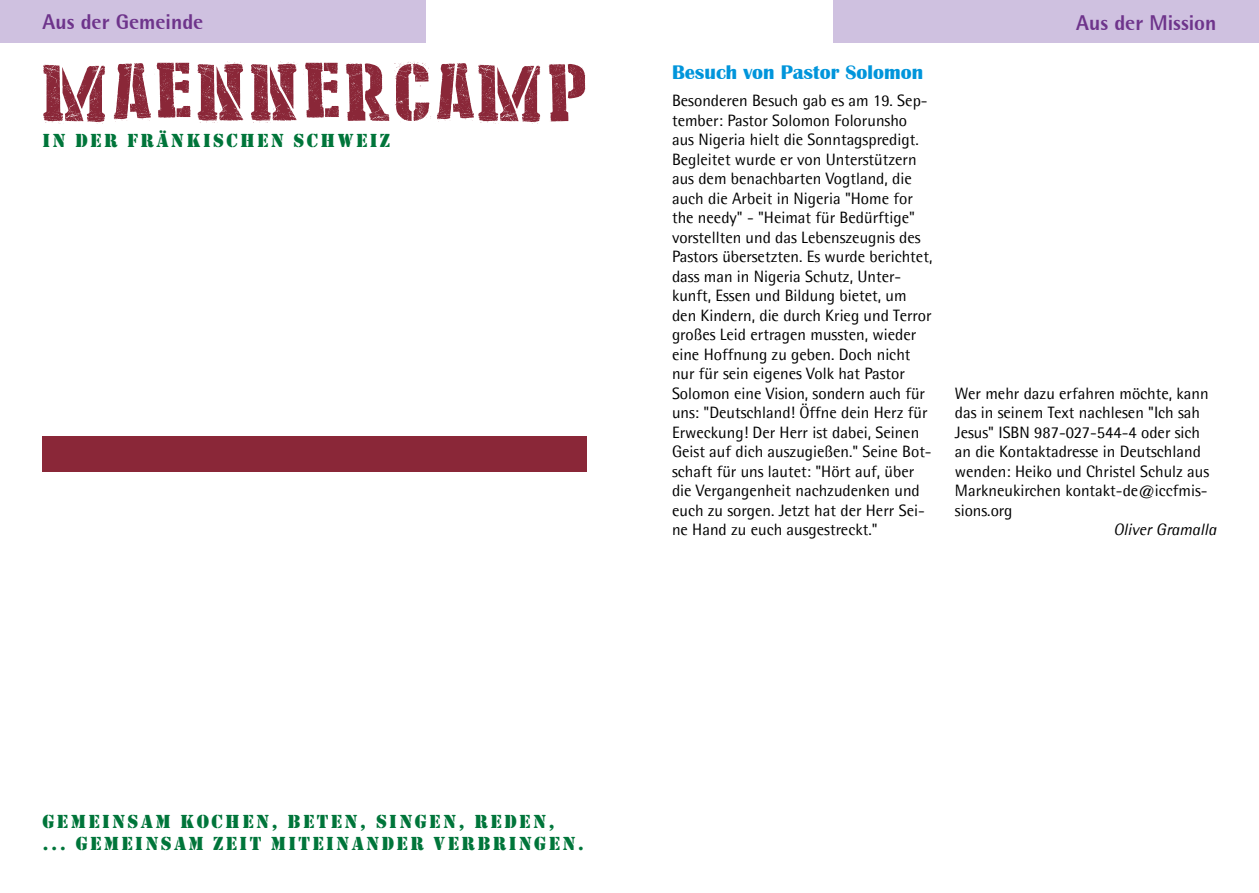
<style>
.page{position:relative;width:1259px;height:893px;background:#fff}
.page>*{position:absolute;margin:0;border:0;box-sizing:border-box;transform-origin:0 0}
.t1{font:78px "Stencil Cargo Army";letter-spacing:.045em;color:#8a2738}
.t2{font:800 21px "Rotis Semi Sans";color:#6e348b}
.t3{font:700 20.25px "Britannic";color:#0095db}
.t4{font:19.5px/22.5px "Stencil";letter-spacing:.12em;color:#00753a}
.t5{font:16.5px/19.5px "Rotis Semi Sans";color:#000}
.t6{font:italic 16.5px "Rotis Semi Sans 55";color:#000}
</style>
<div class="page">
<div style="left:0;top:0;width:425px;height:43px;background:#cfc1e0"></div>
<div style="left:833px;top:0;width:426px;height:43px;background:#cfc1e0"></div>
<div style="left:43px;top:437px;width:544px;height:35px;background:#8a2738"></div>
<p class="t2" style="left:43px;top:9px;width:162px">Aus der Gemeinde</p>
<h1 class="t1" style="left:43px;top:52px;width:546px">MAENNERCAMP</h1>
<p class="t4" style="left:43px;top:129px;width:348px">IN DER FRÄNKISCHEN SCHWEIZ</p>
<p class="t3" style="left:672px;top:61px;width:252px">Besuch von Pastor Solomon</p>
<p class="t5" style="left:672px;top:91px;width:262px">Besonderen Besuch gab es am 19. Sep&shy;tember: Pastor Solomon Folorunsho aus Nigeria hielt die Sonntagspredigt.<br>Begleitet wurde er von Unterstützern aus dem benachbarten Vogtland, die auch die Arbeit in Nigeria "Home for the needy" - "Heimat für Bedürftige" vorstellten und das Lebenszeugnis des Pastors übersetzten. Es wurde berichtet, dass man in Nigeria Schutz, Unter&shy;kunft, Essen und Bildung bietet, um den Kindern, die durch Krieg und Terror großes Leid ertragen mussten, wieder eine Hoffnung zu geben. Doch nicht nur für sein eigenes Volk hat Pastor Solomon eine Vision, sondern auch für uns: "Deutschland! Öffne dein Herz für Erweckung! Der Herr ist dabei, Seinen Geist auf dich auszugießen." Seine Bot&shy;schaft für uns lautet: "Hört auf, über die Vergangenheit nachzudenken und euch zu sorgen. Jetzt hat der Herr Sei&shy;ne Hand zu euch ausgestreckt."</p>
<p class="t2" style="left:1076px;top:10px;width:142px">Aus der Mission</p>
<p class="t5" style="left:955px;top:383px;width:256px">Wer mehr dazu erfahren möchte, kann das in seinem Text nachlesen "Ich sah Jesus" ISBN 987-027-544-4 oder sich an die Kontaktadresse in Deutschland wenden: Heiko und Christel Schulz aus Markneukirchen kontakt-de@iccfmis&shy;sions.org</p>
<p class="t6" style="left:1113px;top:520px;width:104px">Oliver Gramalla</p>
<p class="t4" style="left:43px;top:810px;width:543px">GEMEINSAM KOCHEN, BETEN, SINGEN, REDEN,<br>... GEMEINSAM ZEIT MITEINANDER VERBRINGEN.</p>
</div>
